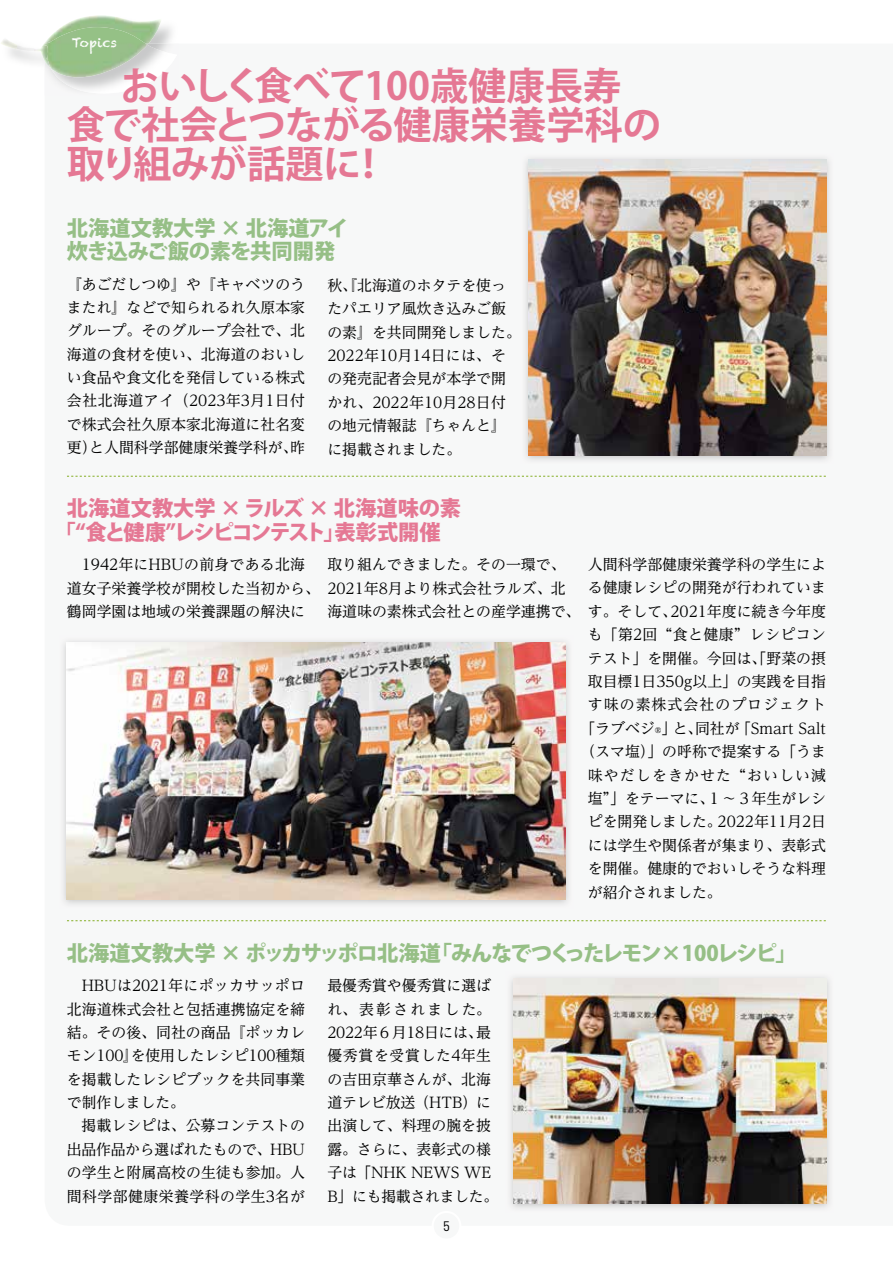
<style>
.page{position:relative;width:893px;height:1263px;background:#fff}
.page>*{position:absolute;margin:0;border:0;box-sizing:border-box;transform-origin:0 0}
.t1{font:700 38.25px/39.3px "Koz Go Pr 6 N";letter-spacing:-.01em;color:#e57894}
.t2{font:800 21.3px/23.4px "Koz Go Pr 6 N";color:#e57894}
.t3{font:800 21.3px "Koz Go Pr 6 N";letter-spacing:-.065em;color:#96bf86}
.t4{font:800 21.3px/23.4px "Koz Go Pr 6 N";letter-spacing:-.005em;color:#96bf86}
.t5{font:14.85px/23.4px "UD Reimin Pro";color:#000}
.t6{font:14.85px "UD Reimin Pro";letter-spacing:.03em;color:#000}
.t7{font:14.85px "UD Reimin Pro";letter-spacing:.07em;color:#000}
.t8{font:14.85px "UD Reimin Pro";letter-spacing:.075em;color:#000}
.t9{font:13.8px "Uniform Condensed";color:#000}
.t10{font:12.75px "Chalkduster";letter-spacing:.01em;color:#fff}
.s1{font-size:7.5px}
</style>
<div class="page">
<div style="left:433px;top:1212px;width:27px;height:27px;background:#f7f8f8;border-radius:50%"></div>
<div style="left:432px;top:1211px;width:29px;height:30px;border:2px solid #fff;border-radius:50%"></div>
<img style="left:1px;top:39px;width:6px;height:7px">
<svg style="left:7px;top:15px;width:165px;height:78px"></svg>
<img style="left:43px;top:27px;width:105px;height:50px">
<img style="left:523px;top:155px;width:309px;height:308px">
<img style="left:528px;top:159px;width:298px;height:296px">
<img style="left:508px;top:974px;width:324px;height:237px">
<img style="left:513px;top:978px;width:313px;height:225px">
<img style="left:61px;top:638px;width:510px;height:269px">
<img style="left:67px;top:642px;width:499px;height:257px">
<svg style="left:67px;top:476px;width:759px;height:1px"></svg>
<svg style="left:67px;top:920px;width:759px;height:1px"></svg>
<p class="t10" style="left:72px;top:35px;width:47px">Topics</p>
<h1 class="t1" style="left:67px;top:67px;width:595px;text-indent:54px">おいしく食べて100歳健康長寿食で社会とつながる健康栄養学科の取り組みが話題に！</h1>
<h2 class="t4" style="left:67px;top:217px;width:283px">北海道文教大学 × 北海道アイ炊き込みご飯の素を共同開発</h2>
<p class="t5" style="left:67px;top:272px;width:240px;text-align:justify">『あごだしつゆ』や『キャベツのうまたれ』などで知られるれ久原本家グループ。そのグループ会社で、北海道の食材を使い、北海道のおいしい食品や食文化を発信している株式会社北海道アイ（2023年3月1日付で株式会社久原本家北海道に社名変更）と人間科学部健康栄養学科が、昨</p>
<p class="t5" style="left:327px;top:273px;width:195px">秋、『北海道のホタテを使ったパエリア風炊き込みご飯の素』を共同開発しました。<br>2022年10月14日には、その発売記者会見が本学で開かれ、2022年10月28日付の地元情報誌『ちゃんと』に掲載されました。</p>
<h2 class="t2" style="left:55px;top:497px;width:408px;text-indent:12px">北海道文教大学 × ラルズ × 北海道味の素「“食と健康”レシピコンテスト」表彰式開催</h2>
<p class="t5" style="left:67px;top:552px;width:254px">　1942年にHBUの前身である北海道女子栄養学校が開校した当初から、鶴岡学園は地域の栄養課題の解決に</p>
<p class="t5" style="left:327px;top:552px;width:254px">取り組んできました。その一環で、<br>2021年8月より株式会社ラルズ、北海道味の素株式会社との産学連携で、</p>
<p class="t5" style="left:588px;top:552px;width:240px">人間科学部健康栄養学科の学生によ</p>
<p class="t5" style="left:588px;top:576px;width:240px">る健康レシピの開発が行われていま</p>
<p class="t5" style="left:588px;top:599px;width:240px">す。そして、2021年度に続き今年度</p>
<p class="t6" style="left:588px;top:622px;width:240px">も「第2回“食と健康”レシピコン</p>
<p class="t5" style="left:588px;top:646px;width:240px">テスト」を開催。今回は、「野菜の摂</p>
<p class="t5" style="left:588px;top:669px;width:240px">取目標1日350g以上」の実践を目指</p>
<p class="t7" style="left:588px;top:693px;width:240px">す味の素株式会社のプロジェクト</p>
<p class="t5" style="left:580px;top:716px;width:247px">「ラブベジ<span class="s1">®</span>」と、同社が「Smart Salt</p>
<p class="t5" style="left:580px;top:739px;width:247px">（スマ塩）」の呼称で提案する「うま</p>
<p class="t8" style="left:588px;top:763px;width:240px">味やだしをきかせた“おいしい減</p>
<p class="t5" style="left:588px;top:786px;width:240px">塩”」をテーマに、１〜３年生がレシ</p>
<p class="t5" style="left:588px;top:810px;width:240px">ピを開発しました。2022年11月2日</p>
<p class="t5" style="left:588px;top:833px;width:240px">には学生や関係者が集まり、表彰式</p>
<p class="t5" style="left:588px;top:856px;width:240px">を開催。健康的でおいしそうな料理</p>
<p class="t5" style="left:588px;top:880px;width:135px">が紹介されました。</p>
<h2 class="t3" style="left:67px;top:941px;width:731px">北海道文教大学 × ポッカサッポロ北海道「みんなでつくったレモン×100レシピ」</h2>
<p class="t5" style="left:67px;top:973px;width:240px">　HBUは2021年にポッカサッポロ北海道株式会社と包括連携協定を締結。その後、同社の商品『ポッカレモン100』を使用したレシピ100種類を掲載したレシピブックを共同事業で制作しました。<br>　掲載レシピは、公募コンテストの出品作品から選ばれたもので、HBUの学生と附属高校の生徒も参加。人間科学部健康栄養学科の学生3名が</p>
<p class="t5" style="left:327px;top:973px;width:172px">最優秀賞や優秀賞に選ばれ、表彰されました。<br>2022年６月18日には、最優秀賞を受賞した4年生の吉田京華さんが、北海道テレビ放送（HTB）に出演して、料理の腕を披露。さらに、表彰式の様子は「NHK NEWS WE<br>B」にも掲載されました。</p>
<p class="t9" style="left:443px;top:1217px;width:8px">5</p>
</div>
